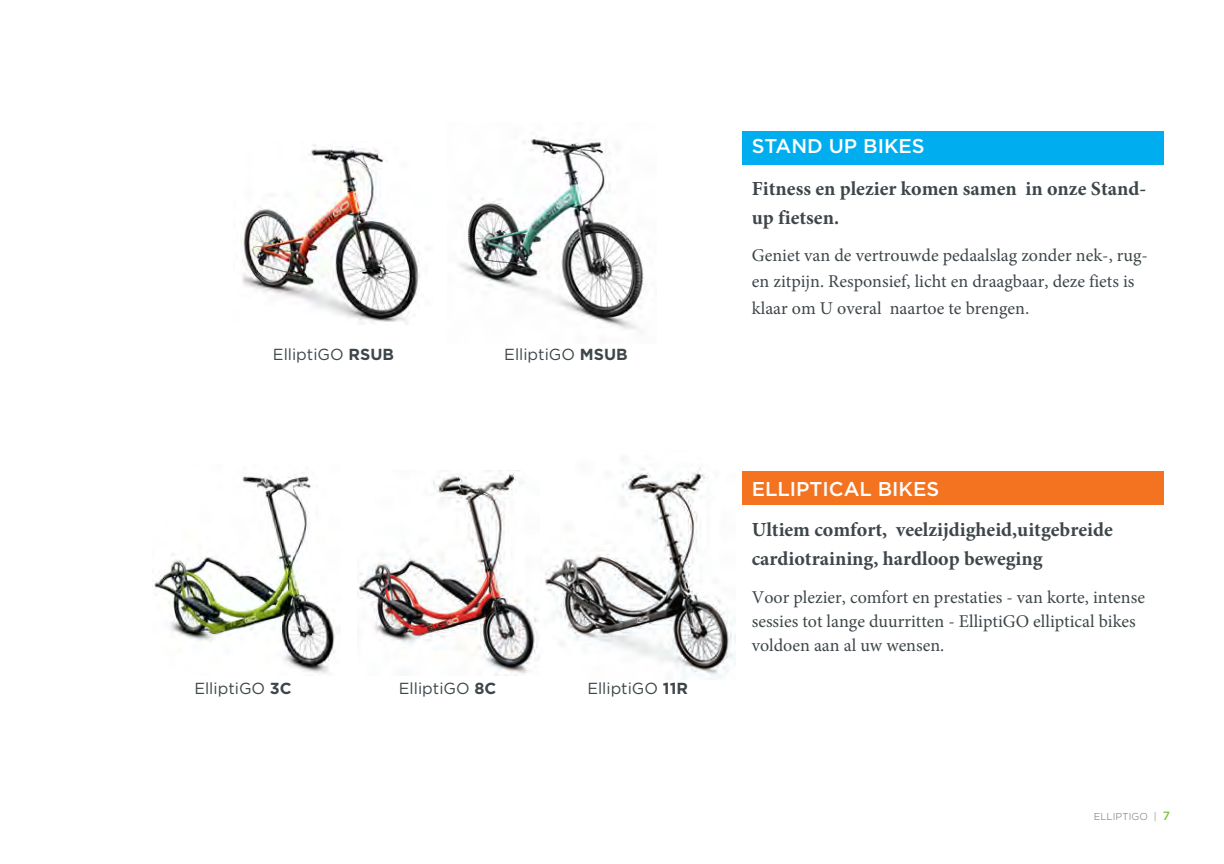
<style>
.page{position:relative;width:1224px;height:864px;background:#fff}
.page>*{position:absolute;margin:0;border:0;box-sizing:border-box;transform-origin:0 0}
.t1{font:700 20px/29.4px "Minion Pro";color:#3e4649}
.t2{font:500 20px "Gotham";color:#fff}
.t3{font:18px/26.2px "Minion Pro";color:#3e4649}
.t4{font:16px "Gotham";color:#3e4649}
.t5{font:300 10px "Gotham";color:#686f71}
.s1{font-weight:700}
.s2{font-family:"Avenir"}
.s3{font-weight:500;font-size:12px;color:#84c443}
</style>
<div class="page">
<img style="left:152px;top:475px;width:184px;height:198px">
<img style="left:358px;top:471px;width:182px;height:205px">
<img style="left:545px;top:468px;width:190px;height:211px">
<img style="left:242px;top:144px;width:178px;height:180px">
<img style="left:459px;top:135px;width:185px;height:194px">
<div style="left:743px;top:131px;width:421px;height:34px;background:#00aeef"></div>
<div style="left:743px;top:471px;width:421px;height:34px;background:#f47321"></div>
<p class="t4" style="left:273px;top:344px;width:123px">ElliptiGO <span class="s1">RSUB</span></p>
<p class="t4" style="left:504px;top:344px;width:125px">ElliptiGO <span class="s1">MSUB</span></p>
<p class="t4" style="left:194px;top:678px;width:99px">ElliptiGO <span class="s1">3C</span></p>
<p class="t4" style="left:399px;top:678px;width:99px">ElliptiGO <span class="s1">8C</span></p>
<p class="t4" style="left:587px;top:678px;width:102px">ElliptiGO <span class="s1">11R</span></p>
<p class="t2" style="left:752px;top:133px;width:174px">STAND UP BIKES</p>
<p class="t1" style="left:752px;top:174px;width:396px">Fitness en plezier komen samen in onze Stand&shy;up fietsen.</p>
<p class="t3" style="left:752px;top:243px;width:398px">Geniet van de vertrouwde pedaalslag zonder nek-, rug&shy;en zitpijn. Responsief, licht en draagbaar, deze fiets is klaar om U overal naartoe te brengen<span class="s2">.</span></p>
<p class="t2" style="left:752px;top:476px;width:189px">ELLIPTICAL BIKES</p>
<p class="t1" style="left:752px;top:515px;width:362px">Ultiem comfort, veelzijdigheid,uitgebreide cardiotraining, hardloop beweging</p>
<p class="t3" style="left:752px;top:585px;width:395px;line-height:24px">Voor plezier, comfort en prestaties - van korte, intense sessies tot lange duurritten - ElliptiGO elliptical bikes voldoen aan al uw wensen.</p>
<p class="t5" style="left:1094px;top:810px;width:78px">ELLIPTIGO | <span class="s3">7</span></p>
</div>
